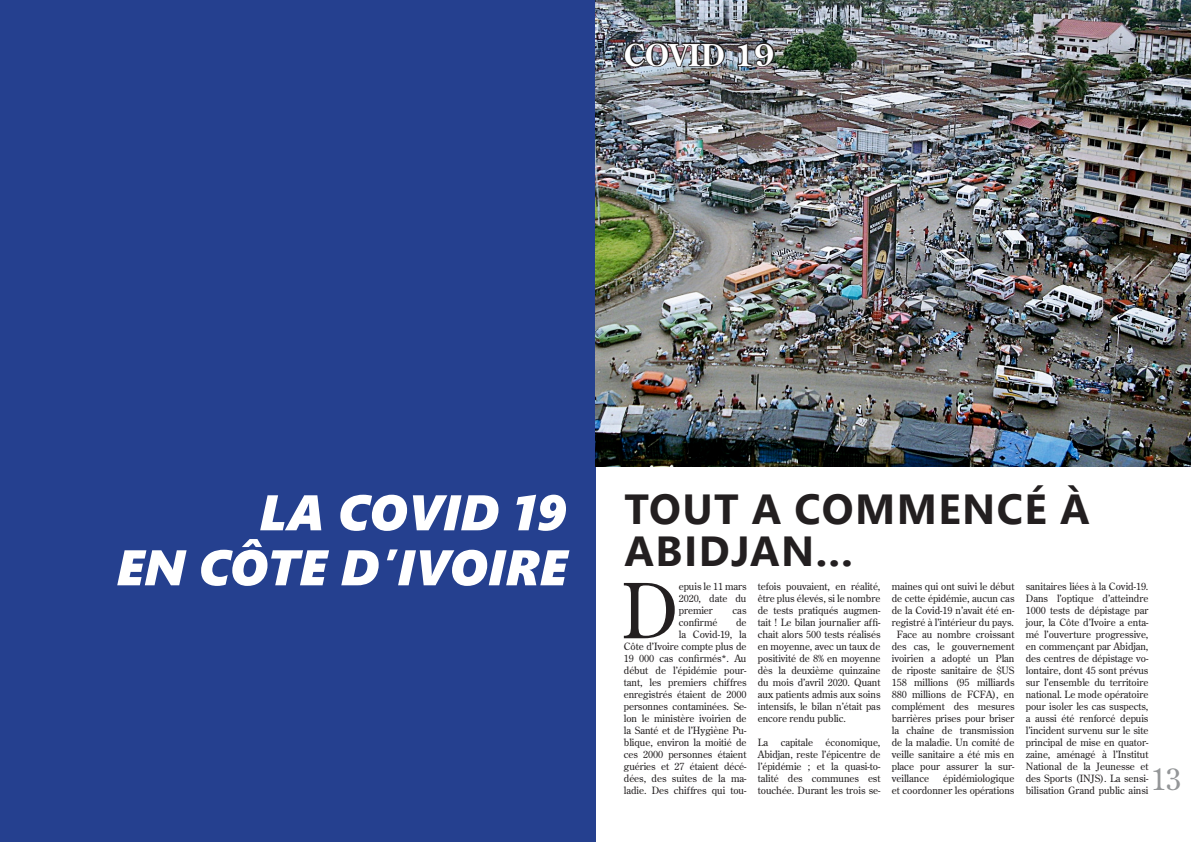
<style>
.page{position:relative;width:1191px;height:842px;background:#fff}
.page>*{position:absolute;margin:0;border:0;box-sizing:border-box;transform-origin:0 0}
.t1{font:75.6px "Century Old Style Std";color:#231f20}
.t2{font:italic 50px/55px "Segoe UI Black";color:#fff;text-align:right}
.t3{font:700 42px/42px "Segoe UI";letter-spacing:.035em;color:#231f20}
.t4{font:700 30px "Century Old Style Std";color:#fff}
.t5{font:30px "Century Old Style Std";color:#949698}
.t6{font:10px/12px "Century Old Style Std";letter-spacing:-.005em;color:#231f20;text-align:justify}
</style>
<div class="page">
<div style="left:0;top:0;width:595px;height:842px;background:#25408f"></div>
<img style="left:595px;top:0;width:596px;height:467px">
<img style="left:623px;top:41px;width:103px;height:27px">
<svg style="left:736px;top:41px;width:39px;height:27px"></svg>
<h3 class="t4" style="left:624px;top:35px;width:152px">COVID 19</h3>
<h2 class="t2" style="left:116px;top:482px;width:452px">LA COVID 19<br>EN CÔTE D’IVOIRE</h2>
<h3 class="t3" style="left:624px;top:485px;width:466px">TOUT A COMMENCÉ À<br>ABIDJAN…</h3>
<h1 class="t1" style="left:621px;top:562px;width:59px">D</h1>
<p class="t6" style="left:679px;top:580px;width:69px">epuis le 11 mars 2020, date du premier</p>
<p class="t6" style="left:732px;top:604px;width:15px">cas</p>
<p class="t6" style="left:624px;top:616px;width:124px;text-align:right">de<br>la Covid-19, la<br>Côte d’Ivoire compte plus de<br>19 000 cas confirmés*. Au début de l’épidémie pour&shy;tant, les premiers chiffres enregistrés étaient de 2000 personnes contaminées. Se&shy;lon le ministère ivoirien de la Santé et de l’Hygiène Pu&shy;blique, environ la moitié de ces 2000 personnes étaient guéries et 27 étaient décé&shy;dées, des suites de la ma&shy;ladie. Des chiffres qui tou-</p>
<p class="t6" style="left:679px;top:616px;width:40px">confirmé</p>
<p class="t6" style="left:758px;top:580px;width:124px">tefois pouvaient, en réalité, être plus élevés, si le nombre de tests pratiqués augmen&shy;tait ! Le bilan journalier affi&shy;chait alors 500 tests réalisés en moyenne, avec un taux de positivité de 8% en moyenne dès la deuxième quinzaine du mois d’avril 2020. Quant aux patients admis aux soins intensifs, le bilan n’était pas encore rendu public.</p>
<p class="t6" style="left:758px;top:736px;width:124px">La capitale économique, Abidjan, reste l’épicentre de l’épidémie ; et la quasi-to&shy;talité des communes est touchée. Durant les trois se-</p>
<p class="t6" style="left:891px;top:580px;width:124px">maines qui ont suivi le début</p>
<p class="t6" style="left:891px;top:592px;width:124px">de cette épidémie, aucun cas</p>
<p class="t6" style="left:891px;top:604px;width:124px">de la Covid-19 n’avait été en-</p>
<p class="t6" style="left:891px;top:616px;width:124px">registré à l’intérieur du pays.</p>
<p class="t6" style="left:896px;top:628px;width:119px">Face au nombre croissant</p>
<p class="t6" style="left:891px;top:640px;width:124px">des cas, le gouvernement</p>
<p class="t6" style="left:891px;top:652px;width:124px">ivoirien a adopté un Plan</p>
<p class="t6" style="left:891px;top:664px;width:124px">de riposte sanitaire de $US</p>
<p class="t6" style="left:891px;top:676px;width:124px">158 millions (95 milliards</p>
<p class="t6" style="left:891px;top:688px;width:124px">880 millions de FCFA), en</p>
<p class="t6" style="left:891px;top:700px;width:124px">complément des mesures</p>
<p class="t6" style="left:891px;top:712px;width:124px">barrières prises pour briser</p>
<p class="t6" style="left:891px;top:724px;width:124px">la chaîne de transmission</p>
<p class="t6" style="left:891px;top:736px;width:124px">de la maladie. Un comité de</p>
<p class="t6" style="left:891px;top:748px;width:124px">veille sanitaire a été mis en</p>
<p class="t6" style="left:891px;top:760px;width:124px">place pour assurer la sur-</p>
<p class="t6" style="left:891px;top:772px;width:39px">veillance</p>
<p class="t6" style="left:891px;top:772px;width:124px;text-align:right">épidémiologique<br>et coordonner les opérations</p>
<p class="t6" style="left:1025px;top:580px;width:124px">sanitaires liées à la Covid-19.<br>Dans l’optique d’atteindre 1000 tests de dépistage par jour, la Côte d’Ivoire a enta&shy;mé l’ouverture progressive, en commençant par Abidjan, des centres de dépistage vo&shy;lontaire, dont 45 sont prévus sur l’ensemble du territoire national. Le mode opératoire pour isoler les cas suspects, a aussi été renforcé depuis l’incident survenu sur le site principal de mise en quator&shy;zaine, aménagé à l’Institut National de la Jeunesse et des Sports (INJS). La sensi&shy;bilisation Grand public ainsi</p>
<h3 class="t5" style="left:1151px;top:760px;width:31px">13</h3>
</div>
